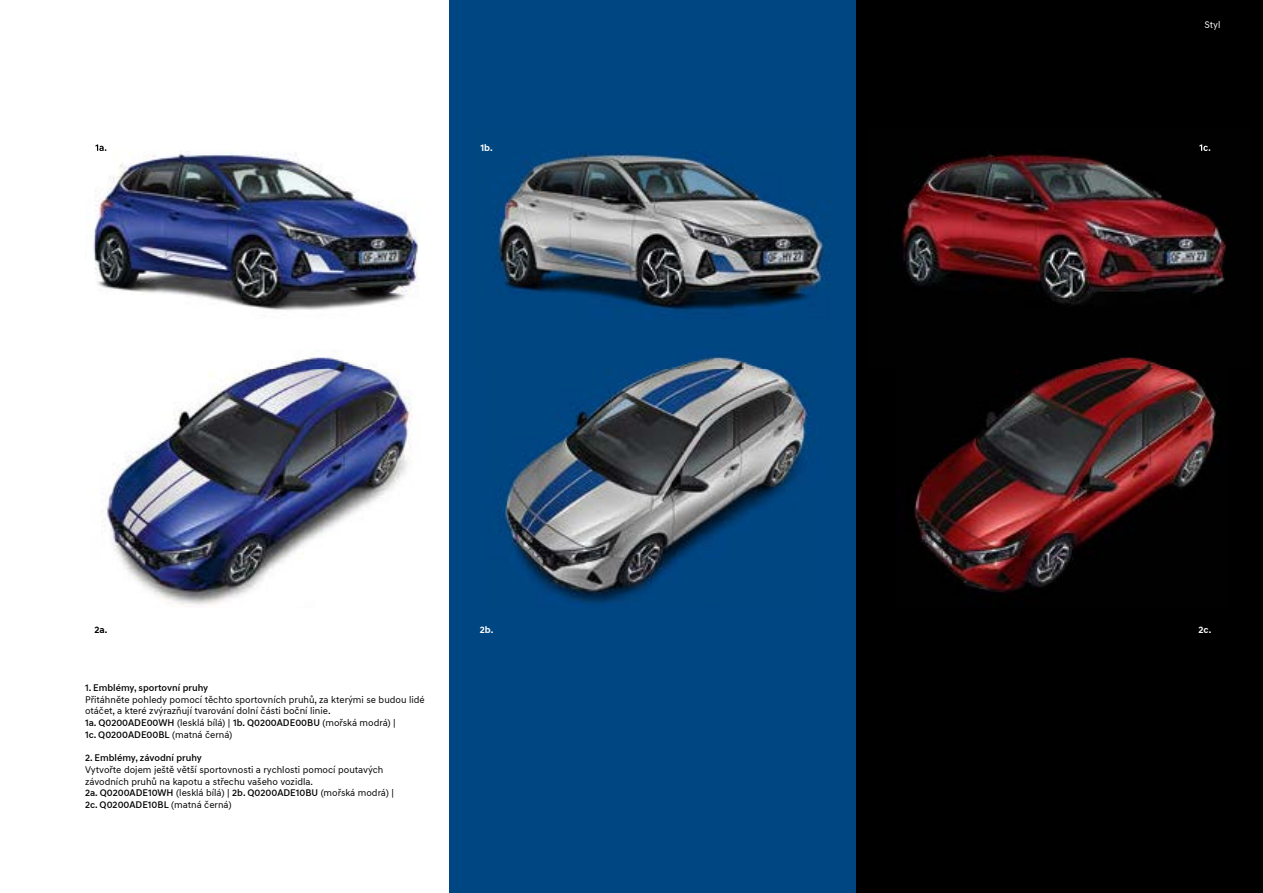
<style>
.page{position:relative;width:1263px;height:893px;background:#fff}
.page>*{position:absolute;margin:0;border:0;box-sizing:border-box;transform-origin:0 0}
.t1{font:9.75px/11.7px "Hyundai Sans Text";color:#000}
.t2{font:500 9.75px "Hyundai Sans Text";color:#000}
.t3{font:700 9.75px "Hyundai Sans Text";color:#fff}
.t4{font:9.75px "Hyundai Sans Text";color:#fff}
.t5{font:700 9.75px "Hyundai Sans Text";color:#000}
.s1{font-weight:500}
</style>
<div class="page">
<div style="left:856px;top:0;width:407px;height:893px;background:#000"></div>
<div style="left:449px;top:0;width:407px;height:893px;background:#004683"></div>
<img style="left:101px;top:369px;width:311px;height:237px">
<img style="left:495px;top:152px;width:334px;height:158px">
<img style="left:498px;top:356px;width:311px;height:248px">
<img style="left:914px;top:369px;width:303px;height:224px">
<img style="left:901px;top:149px;width:325px;height:220px">
<svg style="left:1199px;top:144px;width:11px;height:7px"></svg>
<img style="left:91px;top:149px;width:328px;height:220px">
<svg style="left:95px;top:144px;width:11px;height:7px"></svg>
<p class="t3" style="left:480px;top:142px;width:14px">1b.</p>
<p class="t4" style="left:1204px;top:19px;width:18px">Styl</p>
<p class="t3" style="left:480px;top:623px;width:15px">2b.</p>
<p class="t5" style="left:95px;top:623px;width:14px">2a.</p>
<p class="t3" style="left:1198px;top:623px;width:14px">2c.</p>
<p class="t2" style="left:85px;top:682px;width:125px">1. Emblémy, sportovní pruhy</p>
<p class="t1" style="left:85px;top:693px;width:341px">Přitáhněte pohledy pomocí těchto sportovních pruhů, za kterými se budou lidé otáčet, a které zvýrazňují tvarování dolní části boční linie.<br><span class="s1">1a. Q0200ADE00WH</span> (lesklá bílá) | <span class="s1">1b. Q0200ADE00BU</span> (mořská modrá) |<br><span class="s1">1c. Q0200ADE00BL</span> (matná černá)</p>
<p class="t2" style="left:85px;top:752px;width:118px">2. Emblémy, závodní pruhy</p>
<p class="t1" style="left:85px;top:764px;width:310px">Vytvořte dojem ještě větší sportovnosti a rychlosti pomocí poutavých závodních pruhů na kapotu a střechu vašeho vozidla.<br><span class="s1">2a. Q0200ADE10WH</span> (lesklá bílá) | <span class="s1">2b. Q0200ADE10BU</span> (mořská modrá) | <span class="s1">2c. Q0200ADE10BL</span> (matná černá)</p>
</div>
